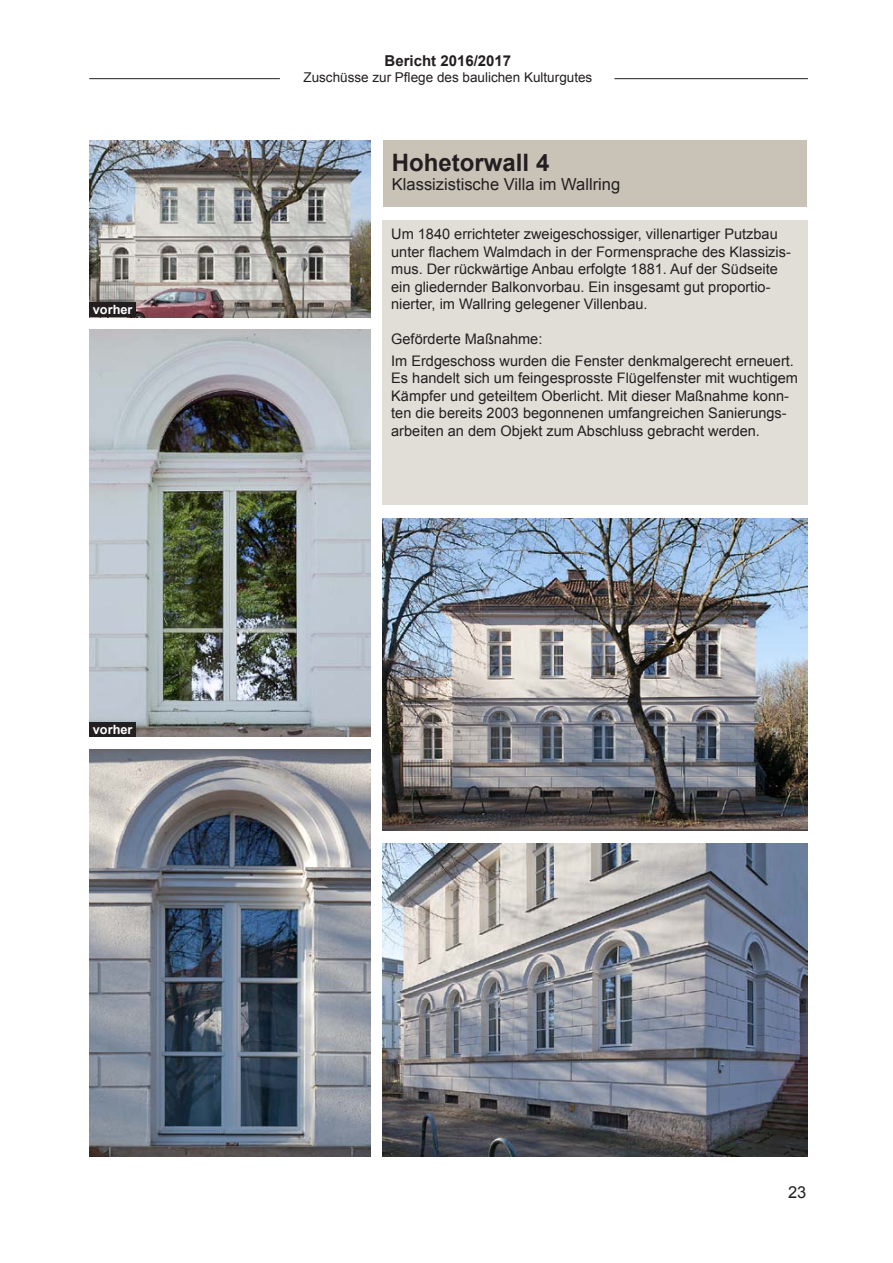
<style>
.page{position:relative;width:893px;height:1263px;background:#fff}
.page>*{position:absolute;margin:0;border:0;box-sizing:border-box;transform-origin:0 0}
.t1{font:700 24px "Arial";color:#231f20}
.t2{font:16.5px "Arial";color:#231f20}
.t3{font:700 15px "Arial";color:#231f20}
.t4{font:14.55px/17.4px "Arial";color:#231f20}
.t5{font:13.5px "Arial";color:#231f20}
.t6{font:700 12.75px "Arial";color:#fff}
</style>
<div class="page">
<hr style="left:89px;top:78px;width:191px;height:1px;background:#231f20">
<hr style="left:614px;top:78px;width:194px;height:1px;background:#231f20">
<div style="left:383px;top:140px;width:424px;height:67px;background:#c9c2b7"></div>
<div style="left:383px;top:220px;width:425px;height:285px;background:#e1ded8"></div>
<img style="left:89px;top:141px;width:281px;height:176px">
<img style="left:89px;top:330px;width:281px;height:407px">
<img style="left:89px;top:749px;width:281px;height:407px">
<img style="left:383px;top:518px;width:425px;height:313px">
<img style="left:383px;top:843px;width:425px;height:313px">
<div style="left:89px;top:302px;width:47px;height:15px;background:#231f20"></div>
<div style="left:89px;top:722px;width:47px;height:15px;background:#231f20"></div>
<p class="t6" style="left:93px;top:301px;width:41px">vorher</p>
<p class="t6" style="left:93px;top:721px;width:41px">vorher</p>
<p class="t3" style="left:384px;top:51px;width:128px">Bericht 2016/2017</p>
<p class="t5" style="left:303px;top:69px;width:290px">Zuschüsse zur Pflege des baulichen Kulturgutes</p>
<h1 class="t1" style="left:392px;top:146px;width:159px">Hohetorwall 4</h1>
<p class="t2" style="left:392px;top:173px;width:230px">Klassizistische Villa im Wallring</p>
<p class="t4" style="left:391px;top:226px;width:401px">Um 1840 errichteter zweigeschossiger, villenartiger Putzbau unter flachem Walmdach in der Formensprache des Klassizis&shy;mus. Der rückwärtige Anbau erfolgte 1881. Auf der Südseite ein gliedernder Balkonvorbau. Ein insgesamt gut proportio&shy;nierter, im Wallring gelegener Villenbau.</p>
<p class="t4" style="left:391px;top:328px;width:404px;line-height:21.8px">Geförderte Maßnahme:<br>Im Erdgeschoss wurden die Fenster denkmalgerecht erneuert.</p>
<p class="t4" style="left:391px;top:370px;width:408px">Es handelt sich um feingesprosste Flügelfenster mit wuchtigem Kämpfer und geteiltem Oberlicht. Mit dieser Maßnahme konn&shy;ten die bereits 2003 begonnenen umfangreichen Sanierungs&shy;arbeiten an dem Objekt zum Abschluss gebracht werden.</p>
<p class="t2" style="left:788px;top:1182px;width:20px">23</p>
</div>
